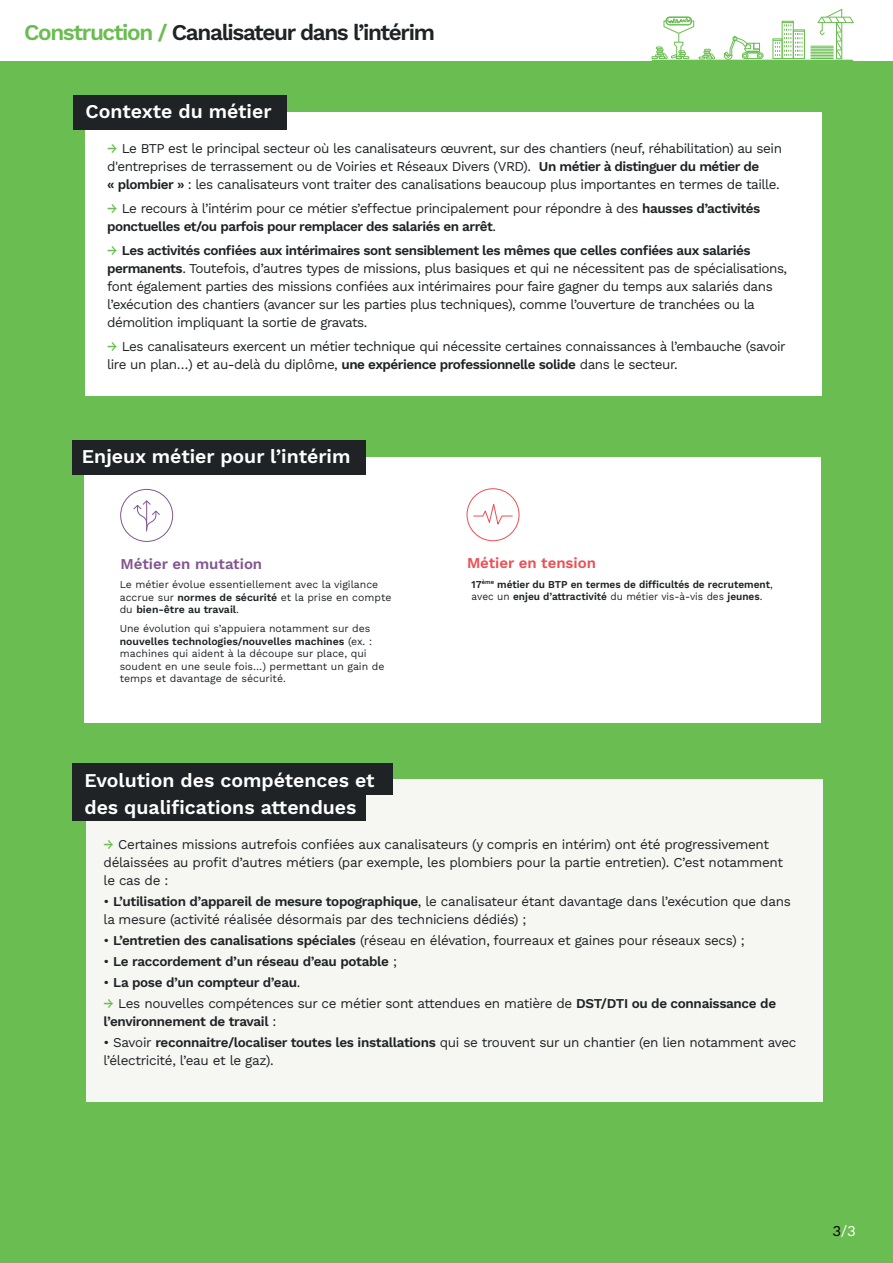
<style>
.page{position:relative;width:893px;height:1263px;background:#6abd51}
.page>*{position:absolute;margin:0;border:0;box-sizing:border-box;transform-origin:0 0}
.t1{font:600 22.5px "Work Sans";letter-spacing:-.06em;color:#1f2325}
.t2{font:600 19.5px/27px "Work Sans";color:#fff}
.t3{font:600 15px "Work Sans";color:#825691}
.t4{font:600 15px "Work Sans";color:#eb4f54}
.t5{font:15px "Work Sans";color:#fff}
.t6{font:13.5px/18px "Work Sans";letter-spacing:-.035em;color:#1f2325}
.t7{font:600 13.5px "Work Sans";letter-spacing:-.025em;color:#1f2325}
.t8{font:10.5px/12.6px "Work Sans";color:#1f2325}
.t9{font:600 10.5px/12.6px "Work Sans";color:#1f2325;scale:.96 1}
.s1{color:#6abd51}
.s2{font-weight:500;color:#6abd51}
.s3{font-weight:600}
.s4{font-weight:400}
.s5{color:#000001}
</style>
<div class="page">
<div style="left:86px;top:779px;width:736px;height:323px;background:#f6f6f3"></div>
<div style="left:72px;top:764px;width:321px;height:31px;background:#1f2325"></div>
<div style="left:72px;top:794px;width:294px;height:27px;background:#1f2325"></div>
<div style="left:85px;top:113px;width:737px;height:283px;background:#fff"></div>
<div style="left:73px;top:96px;width:214px;height:34px;background:#1f2325"></div>
<div style="left:0;top:0;width:893px;height:61px;background:#fff"></div>
<div style="left:84px;top:457px;width:737px;height:265px;background:#fff"></div>
<div style="left:72px;top:441px;width:293px;height:34px;background:#1f2325"></div>
<div style="left:793px;top:29px;width:12px;height:30px;border:1px solid #6abd51"></div>
<div style="left:782px;top:21px;width:12px;height:38px;border:1px solid #6abd51"></div>
<div style="left:772px;top:38px;width:11px;height:21px;border:1px solid #6abd51"></div>
<svg style="left:773px;top:22px;width:31px;height:34px"></svg>
<svg style="left:810px;top:8px;width:44px;height:52px"></svg>
<div style="left:757px;top:52px;width:6px;height:7px;border:1px solid #6abd51;border-radius:50%"></div>
<svg style="left:723px;top:36px;width:39px;height:24px"></svg>
<div style="left:753px;top:43px;width:7px;height:7px;border:1px solid #6abd51"></div>
<hr style="left:652px;top:60px;width:201px;height:1px;background:#6abd51">
<svg style="left:652px;top:17px;width:63px;height:43px"></svg>
<div style="left:467px;top:488px;width:52px;height:53px;border:1px solid #eb4f54;border-radius:50%"></div>
<svg style="left:473px;top:503px;width:40px;height:22px"></svg>
<div style="left:120px;top:489px;width:53px;height:53px;border:1px solid #825691;border-radius:50%"></div>
<hr style="left:146px;top:501px;width:1px;height:30px;background:#825691">
<svg style="left:133px;top:500px;width:27px;height:30px"></svg>
<h1 class="t1" style="left:24px;top:15px;width:412px"><span class="s1">Construction /</span> Canalisateur dans l’intérim</h1>
<h2 class="t2" style="left:86px;top:97px;width:188px">Contexte du métier</h2>
<p class="t6" style="left:107px;top:139px;width:676px"><span class="s2">→</span> Le BTP est le principal secteur où les canalisateurs œuvrent, sur des chantiers (neuf, réhabilitation) au sein d'entreprises de terrassement ou de Voiries et Réseaux Divers (VRD). <span class="s3">Un métier à distinguer du métier de<br>« plombier »</span> : les canalisateurs vont traiter des canalisations beaucoup plus importantes en termes de taille.</p>
<p class="t6" style="left:107px;top:199px;width:655px"><span class="s2">→</span> Le recours à l’intérim pour ce métier s’effectue principalement pour répondre à des <span class="s3">hausses d’activités ponctuelles et/ou parfois pour remplacer des salariés en arrêt</span>.</p>
<p class="t6" style="left:107px;top:241px;width:682px"><span class="s2">→</span> <span class="s3">Les activités confiées aux intérimaires sont sensiblement les mêmes que celles confiées aux salariés permanents</span>. Toutefois, d’autres types de missions, plus basiques et qui ne nécessitent pas de spécialisations, font également parties des missions confiées aux intérimaires pour faire gagner du temps aux salariés dans l’exécution des chantiers (avancer sur les parties plus techniques), comme l’ouverture de tranchées ou la démolition impliquant la sortie de gravats.</p>
<p class="t6" style="left:107px;top:337px;width:680px"><span class="s2">→</span> Les canalisateurs exercent un métier technique qui nécessite certaines connaissances à l’embauche (savoir lire un plan…) et au-delà du diplôme, <span class="s3">une expérience professionnelle solide</span> dans le secteur.</p>
<h2 class="t2" style="left:82px;top:442px;width:270px">Enjeux métier pour l’intérim</h2>
<p class="t3" style="left:121px;top:552px;width:143px">Métier en mutation</p>
<p class="t8" style="left:120px;top:578px;width:273px">Le métier évolue essentiellement avec la vigilance accrue sur <span class="s3">normes de sécurité</span> et la prise en compte du <span class="s3">bien-être au travail</span>.</p>
<p class="t8" style="left:120px;top:622px;width:266px">Une évolution qui s’appuiera notamment sur des <span class="s3">nouvelles technologies/nouvelles machines</span> (ex. : machines qui aident à la découpe sur place, qui soudent en une seule fois…) permettant un gain de temps et davantage de sécurité.</p>
<h2 class="t2" style="left:84px;top:766px;width:292px">Evolution des compétences et des qualifications attendues</h2>
<p class="t4" style="left:467px;top:551px;width:131px">Métier en tension</p>
<p class="t9" style="left:472px;top:577px;width:315px">17<sup>ème</sup> métier du BTP en termes de difficultés de recrutement<span class="s4">, avec un</span> enjeu d’attractivité <span class="s4">du métier vis-à-vis des</span> jeunes<span class="s4">.</span></p>
<p class="t6" style="left:104px;top:835px;width:681px"><span class="s2">→</span> Certaines missions autrefois confiées aux canalisateurs (y compris en intérim) ont été progressivement délaissées au profit d’autres métiers (par exemple, les plombiers pour la partie entretien). C’est notamment le cas de :</p>
<p class="t6" style="left:104px;top:892px;width:689px">• <span class="s3">L’utilisation d’appareil de mesure topographique</span>, le canalisateur étant davantage dans l’exécution que dans la mesure (activité réalisée désormais par des techniciens dédiés) ;</p>
<p class="t6" style="left:104px;top:931px;width:643px">• <span class="s3">L’entretien des canalisations spéciales</span> (réseau en élévation, fourreaux et gaines pour réseaux secs) ;</p>
<p class="t7" style="left:104px;top:951px;width:295px"><span class="s4">•</span> Le raccordement d’un réseau d’eau potable <span class="s4">;</span></p>
<p class="t7" style="left:104px;top:972px;width:198px"><span class="s4">•</span> La pose d’un compteur d’eau<span class="s4">.</span></p>
<p class="t6" style="left:104px;top:994px;width:674px"><span class="s2">→</span> Les nouvelles compétences sur ce métier sont attendues en matière de <span class="s3">DST/DTI ou de connaissance de l’environnement de travail</span> :</p>
<p class="t6" style="left:104px;top:1033px;width:694px">• Savoir <span class="s3">reconnaitre/localiser toutes les installations</span> qui se trouvent sur un chantier (en lien notamment avec l’électricité, l’eau et le gaz).</p>
<p class="t5" style="left:832px;top:1220px;width:25px"><span class="s5">3</span>/3</p>
</div>
